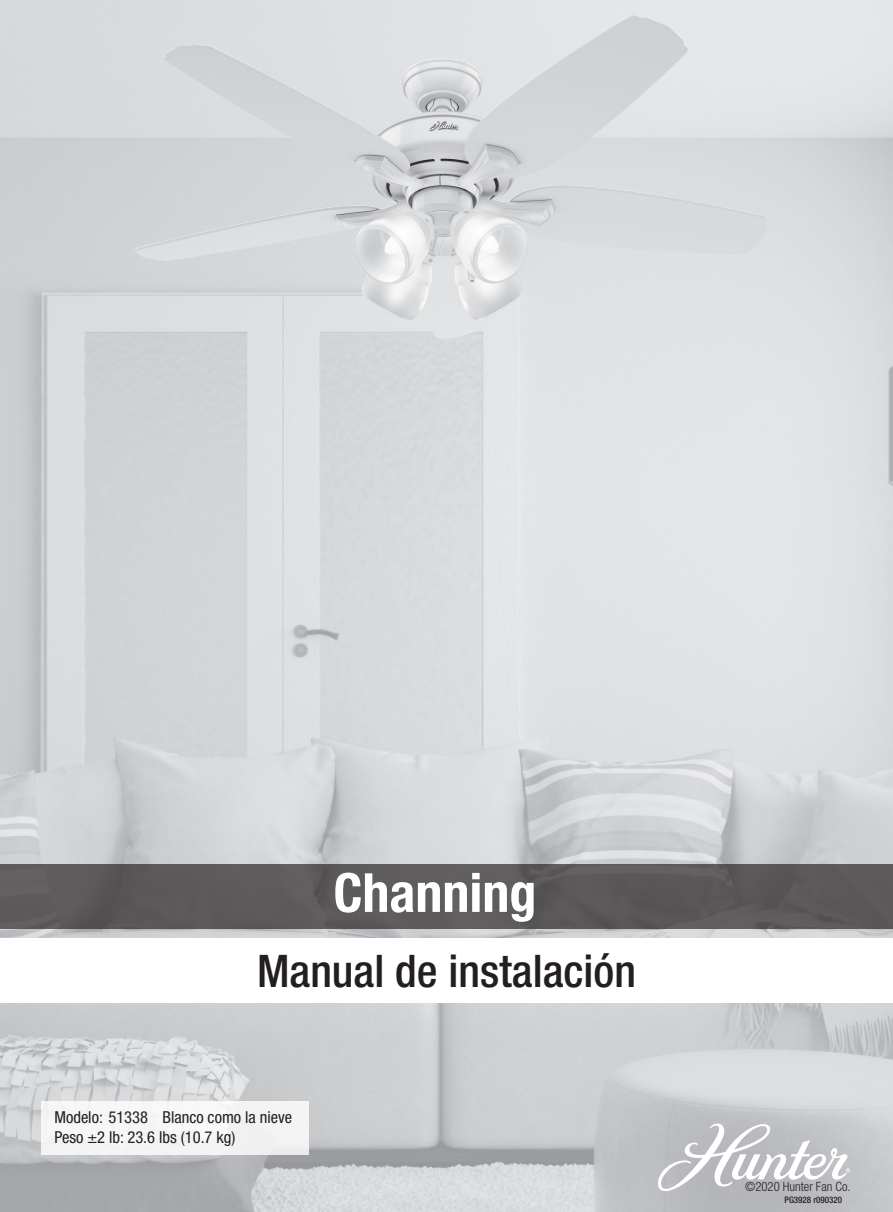
<style>
.page{position:relative;width:893px;height:1212px;background:#fff}
.page>*{position:absolute;margin:0;border:0;box-sizing:border-box;transform-origin:0 0}
.t1{font:700 condensed 54px "Helvetica Neue LT Std";color:#fff}
.t2{font:500 condensed 45px "Helvetica Neue LT Std";color:#231f20}
.t3{font:condensed 16.5px "Helvetica Neue LT Std";color:#231f20}
.t4{font:300 condensed 12.75px "Helvetica Neue LT Std";color:#231f20}
.t5{font:500 condensed 9px "Helvetica Neue LT Std";color:#231f20}
</style>
<div class="page">
<img style="left:0;top:0;width:893px;height:1212px">
<div style="left:0;top:939px;width:893px;height:64px;background:#fff"></div>
<svg style="left:658px;top:1123px;width:192px;height:68px"></svg>
<div style="left:0;top:864px;width:893px;height:64px;background:#5c5a5b"></div>
<div style="left:41px;top:1101px;width:268px;height:54px;background:#f4f4f4"></div>
<img style="left:135px;top:15px;width:496px;height:324px">
<p class="t1" style="left:333px;top:860px;width:204px">Channing</p>
<p class="t2" style="left:257px;top:944px;width:380px">Manual de instalación</p>
<p class="t3" style="left:54px;top:1108px;width:239px">Modelo: 51338 Blanco como la nieve</p>
<p class="t3" style="left:54px;top:1128px;width:183px">Peso ±2 lb: 23.6 lbs (10.7 kg)</p>
<p class="t4" style="left:745px;top:1179px;width:107px">©2020 Hunter Fan Co.</p>
<p class="t5" style="left:784px;top:1194px;width:59px">PG3928 r090320</p>
</div>
